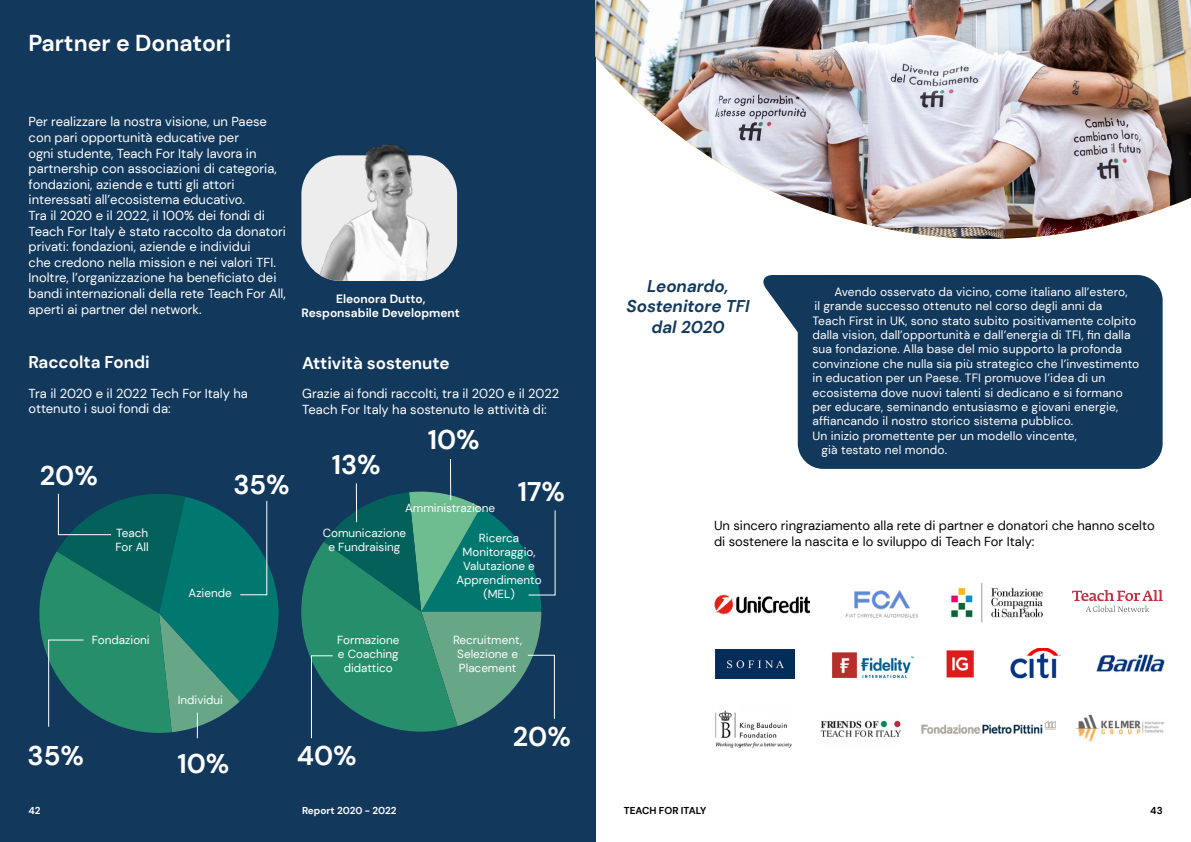
<style>
.page{position:relative;width:1191px;height:842px;background:#fff}
.page>*{position:absolute;margin:0;border:0;box-sizing:border-box;transform-origin:0 0}
.t1{font:700 27px "DM Sans";color:#fff}
.t2{font:700 23px "DM Sans";color:#fff}
.t3{font:700 17px "DM Sans";color:#fff}
.t4{font:italic 700 17px/20.4px "DM Sans";color:#12385c;text-align:center}
.t5{font:13px/15.6px "DM Sans";color:#fff}
.t6{font:13px/15.6px "DM Sans";color:#000}
.t7{font:12px "DM Sans";letter-spacing:.01em;color:#fff}
.t8{font:700 12px/14.4px "DM Sans";color:#fff;text-align:center}
.t9{font:11.7px/14px "DM Sans";color:#fff;text-align:center}
.t10{font:700 10px "DM Sans";color:#fff}
.t11{font:700 10px "DM Sans";color:#000}
</style>
<div class="page">
<div style="left:0;top:0;width:595px;height:842px;background:#12385c"></div>
<div style="left:301px;top:155px;width:156px;height:126px;background:#ededed;border-radius:39px"></div>
<img style="left:310px;top:144px;width:141px;height:137px">
<img style="left:595px;top:0;width:596px;height:239px">
<svg style="left:1072px;top:590px;width:91px;height:22px"></svg>
<img style="left:951px;top:583px;width:92px;height:40px">
<img style="left:845px;top:590px;width:73px;height:27px">
<img style="left:714px;top:594px;width:95px;height:21px">
<img style="left:1096px;top:654px;width:69px;height:18px">
<img style="left:715px;top:710px;width:77px;height:38px">
<img style="left:716px;top:649px;width:78px;height:30px">
<img style="left:832px;top:652px;width:81px;height:25px">
<img style="left:946px;top:650px;width:28px;height:28px">
<div style="left:797px;top:275px;width:365px;height:194px;background:#12385c;border-radius:26px"></div>
<svg style="left:763px;top:275px;width:54px;height:71px"></svg>
<img style="left:1075px;top:714px;width:89px;height:28px">
<img style="left:820px;top:720px;width:81px;height:18px">
<img style="left:921px;top:720px;width:135px;height:14px">
<svg style="left:301px;top:492px;width:254px;height:247px"></svg>
<svg style="left:39px;top:493px;width:240px;height:245px"></svg>
<hr style="left:356px;top:483px;width:1px;height:39px;background:#fff">
<hr style="left:450px;top:459px;width:1px;height:41px;background:#fff">
<img style="left:1010px;top:648px;width:51px;height:30px">
<h2 class="t2" style="left:28px;top:29px;width:204px">Partner e Donatori</h2>
<p class="t5" style="left:29px;top:114px;width:259px">Per realizzare la nostra visione, un Paese con pari opportunità educative per<br>ogni studente, Teach For Italy lavora in partnership con associazioni di categoria, fondazioni, aziende e tutti gli attori interessati all’ecosistema educativo.<br>Tra il 2020 e il 2022, il 100% dei fondi di Teach For Italy è stato raccolto da donatori privati: fondazioni, aziende e individui<br>che credono nella mission e nei valori TFI.<br>Inoltre, l’organizzazione ha beneficiato dei bandi internazionali della rete Teach For All, aperti ai partner del network.</p>
<p class="t8" style="left:301px;top:291px;width:160px">Eleonora Dutto,<br>Responsabile Development</p>
<h3 class="t3" style="left:28px;top:351px;width:123px">Raccolta Fondi</h3>
<h3 class="t3" style="left:302px;top:352px;width:149px">Attività sostenute</h3>
<p class="t5" style="left:29px;top:385px;width:221px">Tra il 2020 e il 2022 Tech For Italy ha ottenuto i suoi fondi da:</p>
<p class="t5" style="left:302px;top:386px;width:258px">Grazie ai fondi raccolti, tra il 2020 e il 2022<br>Teach For Italy ha sostenuto le attività di:</p>
<h1 class="t1" style="left:428px;top:423px;width:54px">10%</h1>
<h1 class="t1" style="left:40px;top:459px;width:59px">20%</h1>
<h1 class="t1" style="left:233px;top:468px;width:58px">35%</h1>
<h1 class="t1" style="left:332px;top:448px;width:50px">13%</h1>
<h1 class="t1" style="left:517px;top:475px;width:49px">17%</h1>
<p class="t9" style="left:405px;top:501px;width:92px">Amministrazione</p>
<p class="t9" style="left:115px;top:526px;width:35px;text-align:left">Teach<br>For All</p>
<p class="t9" style="left:189px;top:586px;width:45px">Aziende</p>
<p class="t9" style="left:323px;top:526px;width:85px">Comunicazione e Fundraising</p>
<p class="t9" style="left:456px;top:531px;width:87px">Ricerca<br>Monitoraggio,<br>Valutazione e<br>Apprendimento (MEL)</p>
<p class="t9" style="left:92px;top:633px;width:59px">Fondazioni</p>
<p class="t9" style="left:337px;top:633px;width:64px">Formazione e Coaching didattico</p>
<p class="t9" style="left:453px;top:633px;width:71px">Recruitment,<br>Selezione e<br>Placement</p>
<p class="t9" style="left:178px;top:693px;width:47px">Individui</p>
<h1 class="t1" style="left:28px;top:739px;width:58px">35%</h1>
<h1 class="t1" style="left:177px;top:747px;width:54px">10%</h1>
<h1 class="t1" style="left:297px;top:739px;width:62px">40%</h1>
<h1 class="t1" style="left:513px;top:719px;width:59px">20%</h1>
<p class="t10" style="left:28px;top:804px;width:14px">42</p>
<p class="t10" style="left:302px;top:804px;width:96px">Report 2020 - 2022</p>
<h3 class="t4" style="left:626px;top:276px;width:125px">Leonardo,<br>Sostenitore TFI dal 2020</h3>
<p class="t7" style="left:834px;top:284px;width:295px">Avendo osservato da vicino, come italiano all’estero,</p>
<p class="t7" style="left:814px;top:299px;width:289px">il grande successo ottenuto nel corso degli anni da</p>
<p class="t7" style="left:812px;top:313px;width:325px">Teach First in UK, sono stato subito positivamente colpito</p>
<p class="t7" style="left:812px;top:327px;width:320px">dalla vision, dall’opportunità e dall’energia di TFI, fin dalla</p>
<p class="t7" style="left:812px;top:342px;width:311px">sua fondazione. Alla base del mio supporto la profonda</p>
<p class="t7" style="left:812px;top:356px;width:328px">convinzione che nulla sia più strategico che l’investimento</p>
<p class="t7" style="left:812px;top:371px;width:294px">in education per un Paese. TFI promuove l’idea di un</p>
<p class="t7" style="left:812px;top:385px;width:312px">ecosistema dove nuovi talenti si dedicano e si formano</p>
<p class="t7" style="left:812px;top:399px;width:307px">per educare, seminando entusiasmo e giovani energie,</p>
<p class="t7" style="left:812px;top:414px;width:262px">affiancando il nostro storico sistema pubblico.</p>
<p class="t7" style="left:812px;top:428px;width:266px">Un inizio promettente per un modello vincente,</p>
<p class="t7" style="left:821px;top:443px;width:127px">già testato nel mondo.</p>
<p class="t6" style="left:714px;top:518px;width:442px">Un sincero ringraziamento alla rete di partner e donatori che hanno scelto di sostenere la nascita e lo sviluppo di Teach For Italy:</p>
<p class="t11" style="left:624px;top:804px;width:84px">TEACH FOR ITALY</p>
<p class="t11" style="left:1150px;top:804px;width:14px">43</p>
</div>
